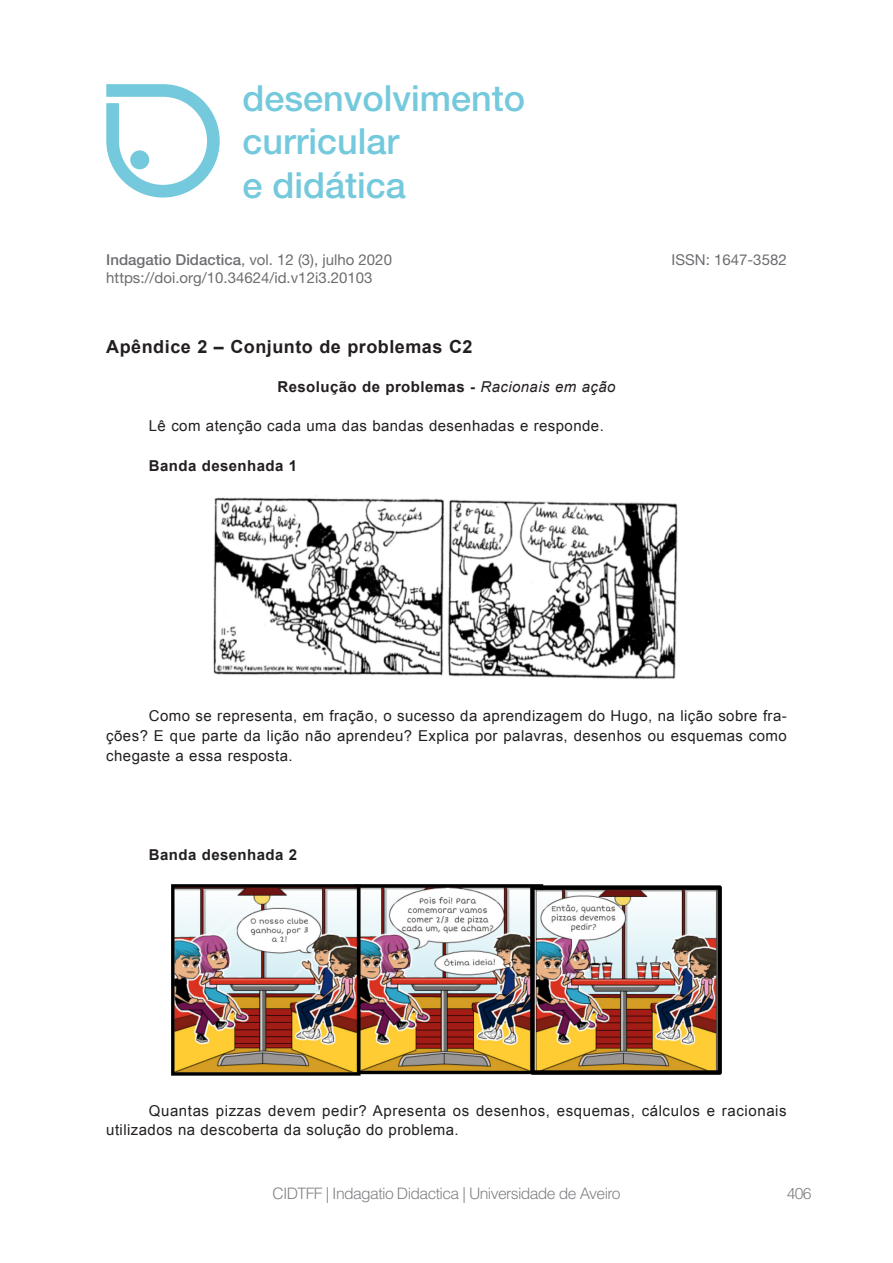
<style>
.page{position:relative;width:893px;height:1263px;background:#fff}
.page>*{position:absolute;margin:0;border:0;box-sizing:border-box;transform-origin:0 0}
.t1{font:500 36px/43.2px "Helvetica Neue LT Pro";color:#75c9dc}
.Subtitulos{font:700 18px "Arial";letter-spacing:.03em;color:#231f20}
.t2{font:300 15.75px "Helvetica LT Std";letter-spacing:-.04em;color:#808285}
.Paragrafo{font:15px/19.8px "Arial";letter-spacing:.03em;color:#231f20;text-align:justify}
.t3{font:15px "Helvetica Neue LT Pro";color:#6c6d70}
.Sub-subtitulos{font:700 15px "Arial";letter-spacing:.03em;color:#231f20}
.Paragrafo-2{font:700 15px "Arial";letter-spacing:.03em;color:#231f20}
.s1{font-weight:500}
.s2{font-weight:400;font-style:italic}
</style>
<div class="page">
<svg style="left:106px;top:84px;width:114px;height:114px"></svg>
<div style="left:130px;top:150px;width:19px;height:19px;background:#75c9dc;border-radius:50%"></div>
<img style="left:213px;top:496px;width:465px;height:183px">
<img style="left:171px;top:885px;width:551px;height:191px">
<h1 class="t1" style="left:242px;top:76px;width:284px">desenvolvimento curricular<br>e didática</h1>
<p class="t3" style="left:106px;top:251px;width:287px"><span class="s1">Indagatio Didactica</span>, vol. 12 (3), julho 2020</p>
<p class="t3" style="left:106px;top:269px;width:268px">https://doi.org/10.34624/id.v12i3.20103</p>
<p class="Subtitulos" style="left:106px;top:335px;width:368px">Apêndice 2 – Conjunto de problemas C2</p>
<p class="Sub-subtitulos" style="left:277px;top:376px;width:340px">Resolução de problemas - <span class="s2">Racionais em ação</span></p>
<p class="Paragrafo" style="left:149px;top:416px;width:456px">Lê com atenção cada uma das bandas desenhadas e responde.</p>
<p class="Paragrafo-2" style="left:149px;top:456px;width:150px">Banda desenhada 1</p>
<p class="t3" style="left:672px;top:251px;width:117px">ISSN: 1647-3582</p>
<p class="Paragrafo" style="left:106px;top:706px;width:682px;text-indent:43px">Como se representa, em fração, o sucesso da aprendizagem do Hugo, na lição sobre fra&shy;ções? E que parte da lição não aprendeu? Explica por palavras, desenhos ou esquemas como chegaste a essa resposta.</p>
<p class="Paragrafo-2" style="left:149px;top:845px;width:150px">Banda desenhada 2</p>
<p class="Paragrafo" style="left:106px;top:1100px;width:682px;text-indent:43px">Quantas pizzas devem pedir? Apresenta os desenhos, esquemas, cálculos e racionais utilizados na descoberta da solução do problema.</p>
<p class="t2" style="left:272px;top:1184px;width:350px">CIDTFF | Indagatio Didactica | Universidade de Aveiro</p>
<p class="t2" style="left:787px;top:1184px;width:27px">406</p>
</div>
